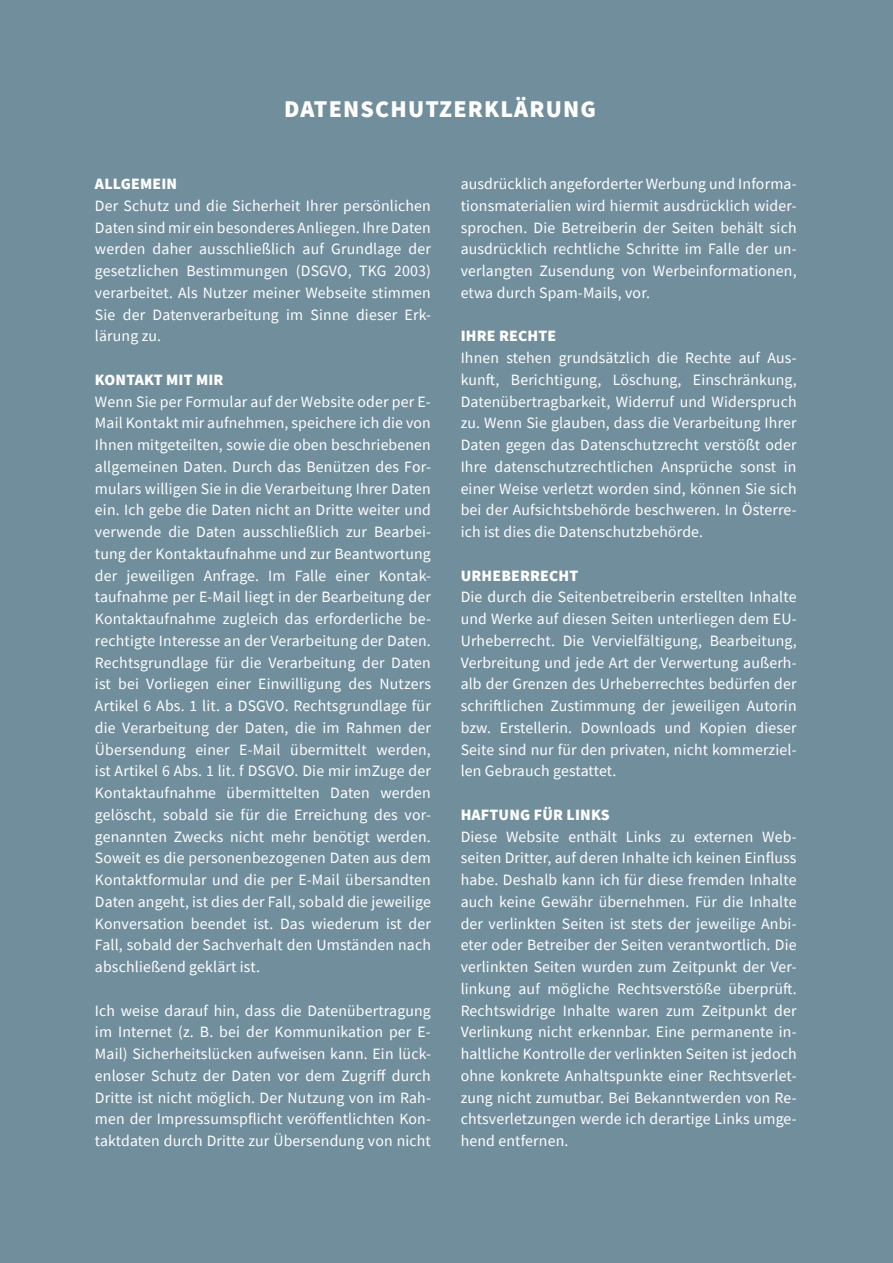
<style>
.page{position:relative;width:893px;height:1263px;background:#718e9d}
.page>*{position:absolute;margin:0;border:0;box-sizing:border-box;transform-origin:0 0}
.t1{font:900 24px "Source Sans Pro";letter-spacing:.05em;color:#fff}
.t2{font:15.75px/21.8px "Source Sans Pro";letter-spacing:.01em;color:#fff;text-align:justify}
.Paragraph_Style_1{font:900 15.75px "Source Sans Pro";letter-spacing:.01em;color:#fff}
</style>
<div class="page">
<p class="t1" style="left:284px;top:92px;width:313px">DATENSCHUTZERKLÄRUNG</p>
<p class="Paragraph_Style_1" style="left:95px;top:173px;width:84px">ALLGEMEIN</p>
<p class="t2" style="left:95px;top:195px;width:337px">Der Schutz und die Sicherheit Ihrer persönlichen Daten sind mir ein besonderes Anliegen. Ihre Daten werden daher ausschließlich auf Grundlage der gesetzlichen Bestimmungen (DSGVO, TKG 2003) verarbeitet. Als Nutzer meiner Webseite stimmen Sie der Datenverarbeitung im Sinne dieser Erk&shy;lärung zu.</p>
<p class="Paragraph_Style_1" style="left:95px;top:369px;width:130px">KONTAKT MIT MIR</p>
<p class="t2" style="left:95px;top:390px;width:337px">Wenn Sie per Formular auf der Website oder per E-Mail Kontakt mir aufnehmen, speichere ich die von Ihnen mitgeteilten, sowie die oben beschriebenen allgemeinen Daten. Durch das Benützen des For&shy;mulars willigen Sie in die Verarbeitung Ihrer Daten ein. Ich gebe die Daten nicht an Dritte weiter und verwende die Daten ausschließlich zur Bearbei&shy;tung der Kontaktaufnahme und zur Beantwortung der jeweiligen Anfrage. Im Falle einer Kontak&shy;taufnahme per E-Mail liegt in der Bearbeitung der Kontaktaufnahme zugleich das erforderliche be&shy;rechtigte Interesse an der Verarbeitung der Daten.<br>Rechtsgrundlage für die Verarbeitung der Daten ist bei Vorliegen einer Einwilligung des Nutzers Artikel 6 Abs. 1 lit. a DSGVO. Rechtsgrundlage für die Verarbeitung der Daten, die im Rahmen der Übersendung einer E-Mail übermittelt werden, ist Artikel 6 Abs. 1 lit. f DSGVO. Die mir imZuge der Kontaktaufnahme übermittelten Daten werden gelöscht, sobald sie für die Erreichung des vor&shy;genannten Zwecks nicht mehr benötigt werden.<br>Soweit es die personenbezogenen Daten aus dem Kontaktformular und die per E-Mail übersandten Daten angeht, ist dies der Fall, sobald die jeweilige Konversation beendet ist. Das wiederum ist der Fall, sobald der Sachverhalt den Umständen nach abschließend geklärt ist.</p>
<p class="t2" style="left:95px;top:999px;width:337px">Ich weise darauf hin, dass die Datenübertragung im Internet (z. B. bei der Kommunikation per E-Mail) Sicherheitslücken aufweisen kann. Ein lück&shy;enloser Schutz der Daten vor dem Zugriff durch Dritte ist nicht möglich. Der Nutzung von im Rah&shy;men der Impressumspflicht veröffentlichten Kon&shy;taktdaten durch Dritte zur Übersendung von nicht</p>
<p class="t2" style="left:461px;top:173px;width:337px">ausdrücklich angeforderter Werbung und Informa&shy;tionsmaterialien wird hiermit ausdrücklich wider&shy;sprochen. Die Betreiberin der Seiten behält sich ausdrücklich rechtliche Schritte im Falle der un&shy;verlangten Zusendung von Werbeinformationen, etwa durch Spam-Mails, vor.</p>
<p class="Paragraph_Style_1" style="left:461px;top:325px;width:97px">IHRE RECHTE</p>
<p class="t2" style="left:461px;top:347px;width:337px">Ihnen stehen grundsätzlich die Rechte auf Aus&shy;kunft, Berichtigung, Löschung, Einschränkung, Datenübertragbarkeit, Widerruf und Widerspruch zu. Wenn Sie glauben, dass die Verarbeitung Ihrer Daten gegen das Datenschutzrecht verstößt oder Ihre datenschutzrechtlichen Ansprüche sonst in einer Weise verletzt worden sind, können Sie sich bei der Aufsichtsbehörde beschweren. In Österre&shy;ich ist dies die Datenschutzbehörde.</p>
<p class="Paragraph_Style_1" style="left:461px;top:564px;width:119px">URHEBERRECHT</p>
<p class="t2" style="left:461px;top:586px;width:337px">Die durch die Seitenbetreiberin erstellten Inhalte und Werke auf diesen Seiten unterliegen dem EU-Urheberrecht. Die Vervielfältigung, Bearbeitung, Verbreitung und jede Art der Verwertung außerh&shy;alb der Grenzen des Urheberrechtes bedürfen der schriftlichen Zustimmung der jeweiligen Autorin bzw. Erstellerin. Downloads und Kopien dieser Seite sind nur für den privaten, nicht kommerziel&shy;len Gebrauch gestattet.</p>
<p class="Paragraph_Style_1" style="left:461px;top:804px;width:150px">HAFTUNG FÜR LINKS</p>
<p class="t2" style="left:461px;top:825px;width:337px">Diese Website enthält Links zu externen Web&shy;seiten Dritter, auf deren Inhalte ich keinen Einfluss habe. Deshalb kann ich für diese fremden Inhalte auch keine Gewähr übernehmen. Für die Inhalte der verlinkten Seiten ist stets der jeweilige Anbi&shy;eter oder Betreiber der Seiten verantwortlich. Die verlinkten Seiten wurden zum Zeitpunkt der Ver&shy;linkung auf mögliche Rechtsverstöße überprüft.<br>Rechtswidrige Inhalte waren zum Zeitpunkt der Verlinkung nicht erkennbar. Eine permanente in&shy;haltliche Kontrolle der verlinkten Seiten ist jedoch ohne konkrete Anhaltspunkte einer Rechtsverlet&shy;zung nicht zumutbar. Bei Bekanntwerden von Re&shy;chtsverletzungen werde ich derartige Links umge&shy;hend entfernen.</p>
</div>
